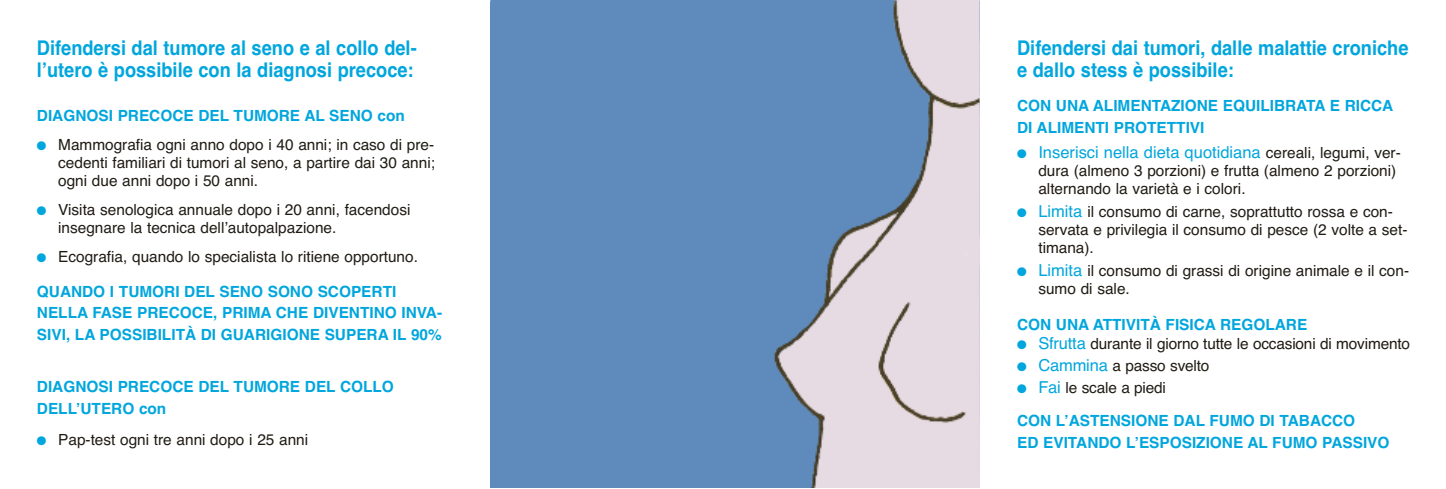
<style>
.page{position:relative;width:1446px;height:489px;background:#fff}
.page>*{position:absolute;margin:0;border:0;box-sizing:border-box;transform-origin:0 0}
.t1{font:20.25px/21.8px "Helvetica Bold TT";color:#00a6dd;scale:.9 1}
.t2{font:16.5px "Helvetica";color:#00a6dd}
.t3{font:15.3px/18.1px "Helvetica";color:#201c14}
.t4{font:15.3px/21.8px "Helvetica Bold TT";color:#00a6dd}
.s1{font-family:"Monotype Sorts";font-size:12px;color:#00a6dd}
.s2{font-family:"Monotype Sorts";font-size:12px}
.s3{font-size:15.3px;color:#201c14}
.s4{font-size:16.5px;color:#00a6dd}
</style>
<div class="page">
<img style="left:490px;top:0;width:489px;height:487px">
<h1 class="t1" style="left:37px;top:37px;width:423px">Difendersi dal tumore al seno e al collo del&shy;l’utero è possibile con la diagnosi precoce:</h1>
<p class="t4" style="left:37px;top:104px;width:369px">DIAGNOSI PRECOCE DEL TUMORE AL SENO con</p>
<p class="t3" style="left:58px;top:136px;width:378px;text-align:justify;text-indent:-21px"><span class="s1">●</span> Mammografia ogni anno dopo i 40 anni; in caso di pre&shy;cedenti familiari di tumori al seno, a partire dai 30 anni; ogni due anni dopo i 50 anni.</p>
<p class="t3" style="left:58px;top:201px;width:354px;text-indent:-21px"><span class="s1">●</span> Visita senologica annuale dopo i 20 anni, facendosi insegnare la tecnica dell’autopalpazione.</p>
<p class="t3" style="left:37px;top:248px;width:382px"><span class="s1">●</span> Ecografia, quando lo specialista lo ritiene opportuno.</p>
<p class="t4" style="left:37px;top:280px;width:407px">QUANDO I TUMORI DEL SENO SONO SCOPERTI<br>NELLA FASE PRECOCE, PRIMA CHE DIVENTINO INVA-<br>SIVI, LA POSSIBILITÀ DI GUARIGIONE SUPERA IL 90%</p>
<p class="t4" style="left:37px;top:376px;width:358px">DIAGNOSI PRECOCE DEL TUMORE DEL COLLO<br>DELL’UTERO con</p>
<p class="t3" style="left:37px;top:431px;width:273px"><span class="s1">●</span> Pap-test ogni tre anni dopo i 25 anni</p>
<h1 class="t1" style="left:1017px;top:37px;width:436px">Difendersi dai tumori, dalle malattie croniche e dallo stess è possibile:</h1>
<p class="t4" style="left:1017px;top:95px;width:378px">CON UNA ALIMENTAZIONE EQUILIBRATA E RICCA<br>DI ALIMENTI PROTETTIVI</p>
<p class="t2" style="left:1017px;top:142px;width:385px"><span class="s2">●</span> Inserisci nella dieta quotidiana <span class="s3">cereali, legumi, ver-</span></p>
<p class="t3" style="left:1038px;top:161px;width:359px">dura (almeno 3 porzioni) e frutta (almeno 2 porzioni) alternando la varietà e i colori.</p>
<p class="t3" style="left:1038px;top:202px;width:371px;text-indent:-21px"><span class="s1">●</span> <span class="s4">Limita</span> il consumo di carne, soprattutto rossa e con&shy;servata e privilegia il consumo di pesce (2 volte a set&shy;timana).</p>
<p class="t3" style="left:1038px;top:262px;width:372px;text-indent:-21px"><span class="s1">●</span> <span class="s4">Limita</span> il consumo di grassi di origine animale e il con&shy;sumo di sale.</p>
<p class="t4" style="left:1017px;top:314px;width:292px">CON UNA ATTIVITÀ FISICA REGOLARE</p>
<p class="t3" style="left:1017px;top:334px;width:394px"><span class="s1">●</span> <span class="s4">Sfrutta</span> durante il giorno tutte le occasioni di movimento</p>
<p class="t3" style="left:1017px;top:357px;width:194px"><span class="s1">●</span> <span class="s4">Cammina</span> a passo svelto</p>
<p class="t3" style="left:1017px;top:379px;width:150px"><span class="s1">●</span> <span class="s4">Fai</span> le scale a piedi</p>
<p class="t4" style="left:1017px;top:410px;width:374px">CON L’ASTENSIONE DAL FUMO DI TABACCO<br>ED EVITANDO L’ESPOSIZIONE AL FUMO PASSIVO</p>
</div>
